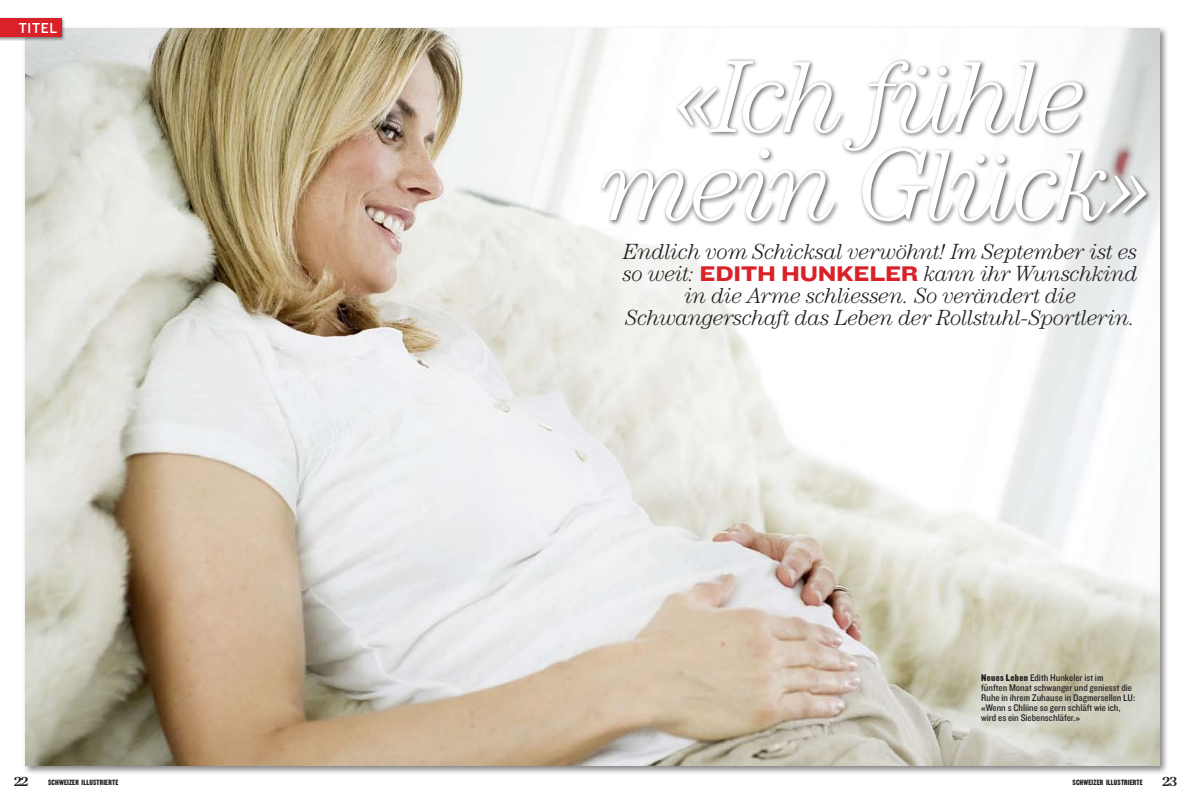
<style>
.page{position:relative;width:1191px;height:800px;background:#fff}
.page>*{position:absolute;margin:0;border:0;box-sizing:border-box;transform-origin:0 0}
.t1{font:italic 300 103px/88px "Century Std";letter-spacing:-.045em;color:#fff;text-align:center}
.t2{font:italic 300 22px/22px "Century Std";letter-spacing:-.02em;color:#231f20;text-align:center}
.t3{font:15px "Knockout HTF31 Junior Middlewt";color:#fff}
.t4{font:700 12.5px "Century Old Style Std";color:#231f20}
.t5{font:10px/10px "Knockout HTF30 Junior Welterwt";color:#231f20}
.t6{font:8px "Knockout HTF69 Full Liteweight";letter-spacing:.02em;color:#231f20}
.s1{font-family:"Knockout HTF53 Heviweight";font-weight:400;font-style:normal;color:#da2128}
.s2{font-family:"Knockout HTF70 Full Welterwt"}
</style>
<div class="page">
<div style="left:22px;top:25px;width:1146px;height:749px;background:#231f20;opacity:.55"></div>
<img style="left:26px;top:28px;width:1133px;height:737px">
<div style="left:0;top:17px;width:65px;height:24px;background:#231f20;opacity:.55"></div>
<div style="left:0;top:18px;width:61px;height:19px;background:#da2128"></div>
<div style="left:598px;top:57px;width:553px;height:170px;background:#231f20;opacity:.75"></div>
<p class="t3" style="left:19px;top:20px;width:40px">Titel</p>
<h1 class="t1" style="left:602px;top:52px;width:555px">«Ich fühle mein Glück»</h1>
<p class="t2" style="left:623px;top:240px;width:516px">Endlich vom Schicksal verwöhnt! Im September ist es so weit: <span class="s1">EDITH HUNKELER</span> kann ihr Wunschkind in die Arme schliessen. So verändert die Schwangerschaft das Leben der Rollstuhl-Sportlerin.</p>
<p class="t5" style="left:981px;top:672px;width:156px"><span class="s2">Neues Leben</span> Edith Hunkeler ist im<br>fünften Monat schwanger und geniesst die Ruhe in ihrem Zuhause in Dagmersellen LU: «Wenn s Chliine so gern schläft wie ich, wird es ein Siebenschläfer.»</p>
<p class="t4" style="left:14px;top:772px;width:17px">22</p>
<p class="t6" style="left:48px;top:777px;width:72px">SCHWEIZER ILLUSTRIERTE</p>
<p class="t6" style="left:1072px;top:777px;width:72px">SCHWEIZER ILLUSTRIERTE</p>
<p class="t4" style="left:1162px;top:772px;width:17px">23</p>
</div>
